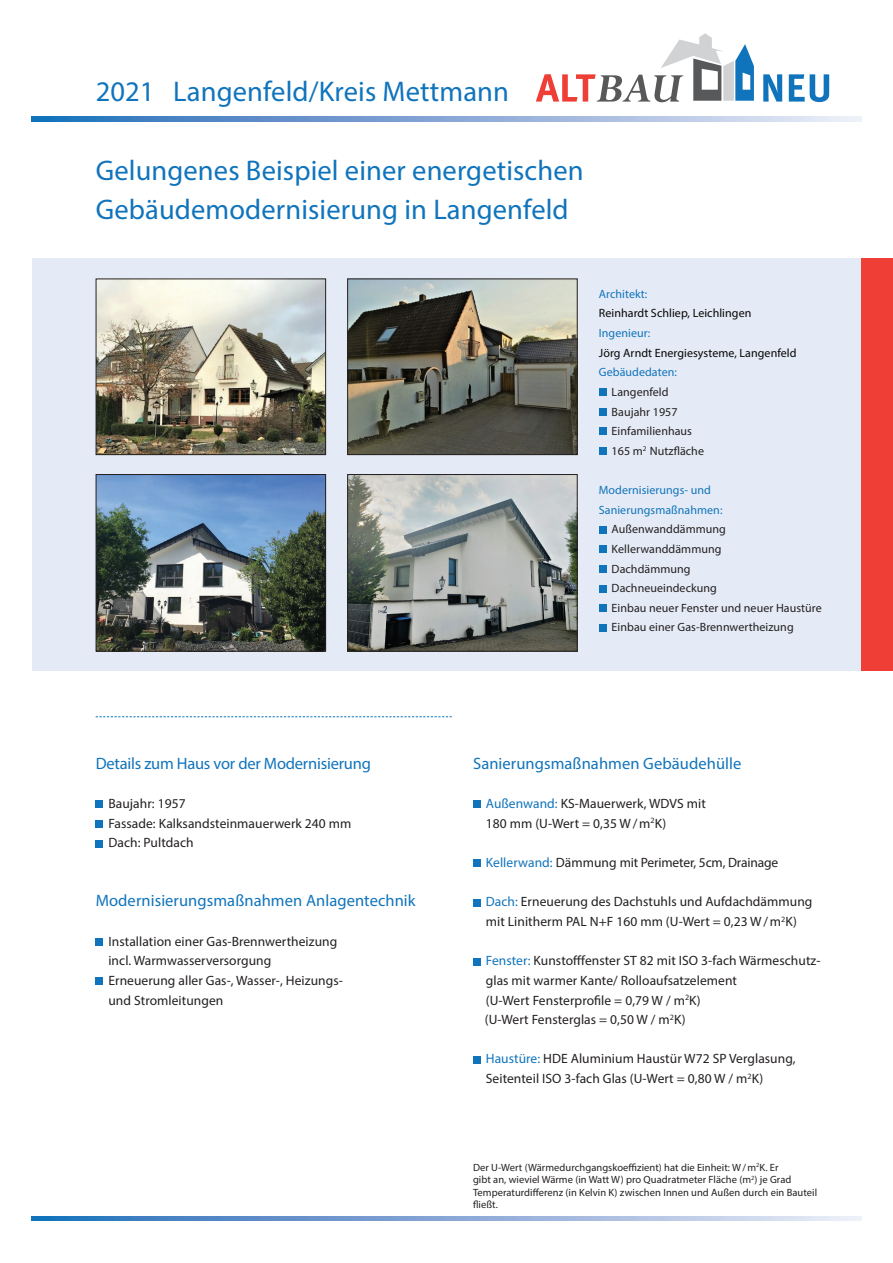
<style>
.page{position:relative;width:893px;height:1263px;background:#fff}
.page>*{position:absolute;margin:0;border:0;box-sizing:border-box;transform-origin:0 0}
.t1{font:28.5px/39.3px "Myriad Pro";letter-spacing:.005em;color:#1074bc}
.t2{font:16.5px "Myriad Pro";letter-spacing:.005em;color:#1074bc}
.t3{font:16.5px "Myriad Pro";letter-spacing:-.015em;color:#1074bc}
.t4{font:13.5px/19.6px "Myriad Pro";letter-spacing:.005em;color:#231f20}
.t5{font:12px/19.6px "Myriad Pro";letter-spacing:.005em;color:#231f20}
.t6{font:12px/19.6px "Myriad Pro";letter-spacing:.005em;color:#1074bc}
.t7{font:12px "Myriad Pro";letter-spacing:.005em;color:#060604}
.t8{font:10.5px/12.6px "Myriad Pro";letter-spacing:.005em;color:#231f20}
.s1{color:#1074bc}
</style>
<div class="page">
<div style="left:32px;top:258px;width:829px;height:413px;background:#e5ebf6"></div>
<svg style="left:32px;top:1216px;width:829px;height:4px;background:#86a9d6"></svg>
<svg style="left:32px;top:117px;width:829px;height:4px;background:#86a9d6"></svg>
<div style="left:861px;top:258px;width:32px;height:413px;background:#ee3e35"></div>
<svg style="left:96px;top:716px;width:356px;height:1px"></svg>
<div style="left:96px;top:801px;width:7px;height:7px;background:#1074bc"></div>
<div style="left:96px;top:820px;width:7px;height:8px;background:#1074bc"></div>
<div style="left:96px;top:840px;width:7px;height:7px;background:#1074bc"></div>
<div style="left:96px;top:938px;width:7px;height:7px;background:#1074bc"></div>
<div style="left:96px;top:977px;width:7px;height:8px;background:#1074bc"></div>
<div style="left:473px;top:801px;width:7px;height:7px;background:#1074bc"></div>
<div style="left:473px;top:860px;width:7px;height:7px;background:#1074bc"></div>
<div style="left:473px;top:899px;width:7px;height:7px;background:#1074bc"></div>
<div style="left:473px;top:958px;width:7px;height:7px;background:#1074bc"></div>
<div style="left:473px;top:1056px;width:7px;height:7px;background:#1074bc"></div>
<svg style="left:763px;top:74px;width:19px;height:28px"></svg>
<svg style="left:789px;top:74px;width:40px;height:28px"></svg>
<svg style="left:536px;top:33px;width:218px;height:69px"></svg>
<div style="left:599px;top:388px;width:7px;height:8px;background:#1074bc"></div>
<div style="left:599px;top:408px;width:7px;height:7px;background:#1074bc"></div>
<div style="left:599px;top:428px;width:7px;height:7px;background:#1074bc"></div>
<div style="left:599px;top:447px;width:7px;height:8px;background:#1074bc"></div>
<div style="left:599px;top:526px;width:7px;height:7px;background:#1074bc"></div>
<div style="left:599px;top:545px;width:7px;height:8px;background:#1074bc"></div>
<div style="left:599px;top:565px;width:7px;height:8px;background:#1074bc"></div>
<div style="left:599px;top:585px;width:7px;height:7px;background:#1074bc"></div>
<div style="left:599px;top:604px;width:7px;height:8px;background:#1074bc"></div>
<div style="left:599px;top:624px;width:7px;height:7px;background:#1074bc"></div>
<img style="left:98px;top:281px;width:226px;height:172px">
<div style="left:96px;top:279px;width:230px;height:176px;border:1px solid #231f20"></div>
<img style="left:349px;top:281px;width:227px;height:172px">
<div style="left:347px;top:279px;width:231px;height:176px;border:1px solid #231f20"></div>
<img style="left:98px;top:476px;width:226px;height:173px">
<div style="left:96px;top:474px;width:230px;height:177px;border:1px solid #231f20"></div>
<img style="left:349px;top:476px;width:227px;height:173px">
<div style="left:347px;top:474px;width:231px;height:177px;border:1px solid #231f20"></div>
<h1 class="t1" style="left:96px;top:72px;width:415px">2021 Langenfeld/Kreis Mettmann</h1>
<h1 class="t1" style="left:96px;top:150px;width:490px">Gelungenes Beispiel einer energetischen<br>Gebäudemodernisierung in Langenfeld</h1>
<p class="t6" style="left:599px;top:284px;width:50px">Architekt:</p>
<p class="t7" style="left:599px;top:306px;width:154px">Reinhardt Schliep, Leichlingen</p>
<p class="t6" style="left:599px;top:323px;width:53px">Ingenieur:</p>
<p class="t7" style="left:599px;top:345px;width:199px">Jörg Arndt Energiesysteme, Langenfeld</p>
<p class="t6" style="left:599px;top:362px;width:80px">Gebäudedaten:</p>
<p class="t5" style="left:612px;top:382px;width:94px">Langenfeld<br>Baujahr 1957<br>Einfamilienhaus<br>165 m<sup>2</sup> Nutzfläche</p>
<p class="t6" style="left:599px;top:480px;width:125px">Modernisierungs- und<br>Sanierungsmaßnahmen:</p>
<p class="t5" style="left:612px;top:519px;width:212px">Außenwanddämmung<br>Kellerwanddämmung<br>Dachdämmung<br>Dachneueindeckung<br>Einbau neuer Fenster und neuer Haustüre<br>Einbau einer Gas-Brennwertheizung</p>
<p class="t3" style="left:96px;top:753px;width:277px">Details zum Haus vor der Modernisierung</p>
<p class="t4" style="left:108px;top:794px;width:244px">Baujahr: 1957<br>Fassade: Kalksandsteinmauerwerk 240 mm<br>Dach: Pultdach</p>
<p class="t2" style="left:96px;top:891px;width:321px">Modernisierungsmaßnahmen Anlagentechnik</p>
<p class="t4" style="left:108px;top:931px;width:236px">Installation einer Gas-Brennwertheizung incl. Warmwasserversorgung<br>Erneuerung aller Gas-, Wasser-, Heizungs&shy;und Stromleitungen</p>
<p class="t2" style="left:473px;top:753px;width:270px">Sanierungsmaßnahmen Gebäudehülle</p>
<p class="t4" style="left:486px;top:794px;width:221px"><span class="s1">Außenwand:</span> KS-Mauerwerk, WDVS mit<br>180 mm (U-Wert = 0,35 W/m<sup>2</sup>K)</p>
<p class="t4" style="left:486px;top:852px;width:294px"><span class="s1">Kellerwand:</span> Dämmung mit Perimeter, 5cm, Drainage</p>
<p class="t4" style="left:486px;top:892px;width:328px"><span class="s1">Dach:</span> Erneuerung des Dachstuhls und Aufdachdämmung mit Linitherm PAL N+F 160 mm (U-Wert = 0,23 W/m<sup>2</sup>K)</p>
<p class="t4" style="left:485px;top:951px;width:337px"><span class="s1">Fenster:</span> Kunstofffenster ST 82 mit ISO 3-fach Wärmeschutz&shy;glas mit warmer Kante/ Rolloaufsatzelement<br>(U-Wert Fensterprofile = 0,79 W / m<sup>2</sup>K)<br>(U-Wert Fensterglas = 0,50 W / m<sup>2</sup>K)</p>
<p class="t4" style="left:486px;top:1049px;width:311px"><span class="s1">Haustüre:</span> HDE Aluminium Haustür W72 SP Verglasung,<br>Seitenteil ISO 3-fach Glas (U-Wert = 0,80 W / m<sup>2</sup>K)</p>
<p class="t8" style="left:473px;top:1160px;width:346px">Der U-Wert (Wärmedurchgangskoeffizient) hat die Einheit: W/m<sup>2</sup>K. Er<br>gibt an, wieviel Wärme (in Watt W) pro Quadratmeter Fläche (m<sup>2</sup>) je Grad Temperaturdifferenz (in Kelvin K) zwischen Innen und Außen durch ein Bauteil fließt.</p>
</div>
